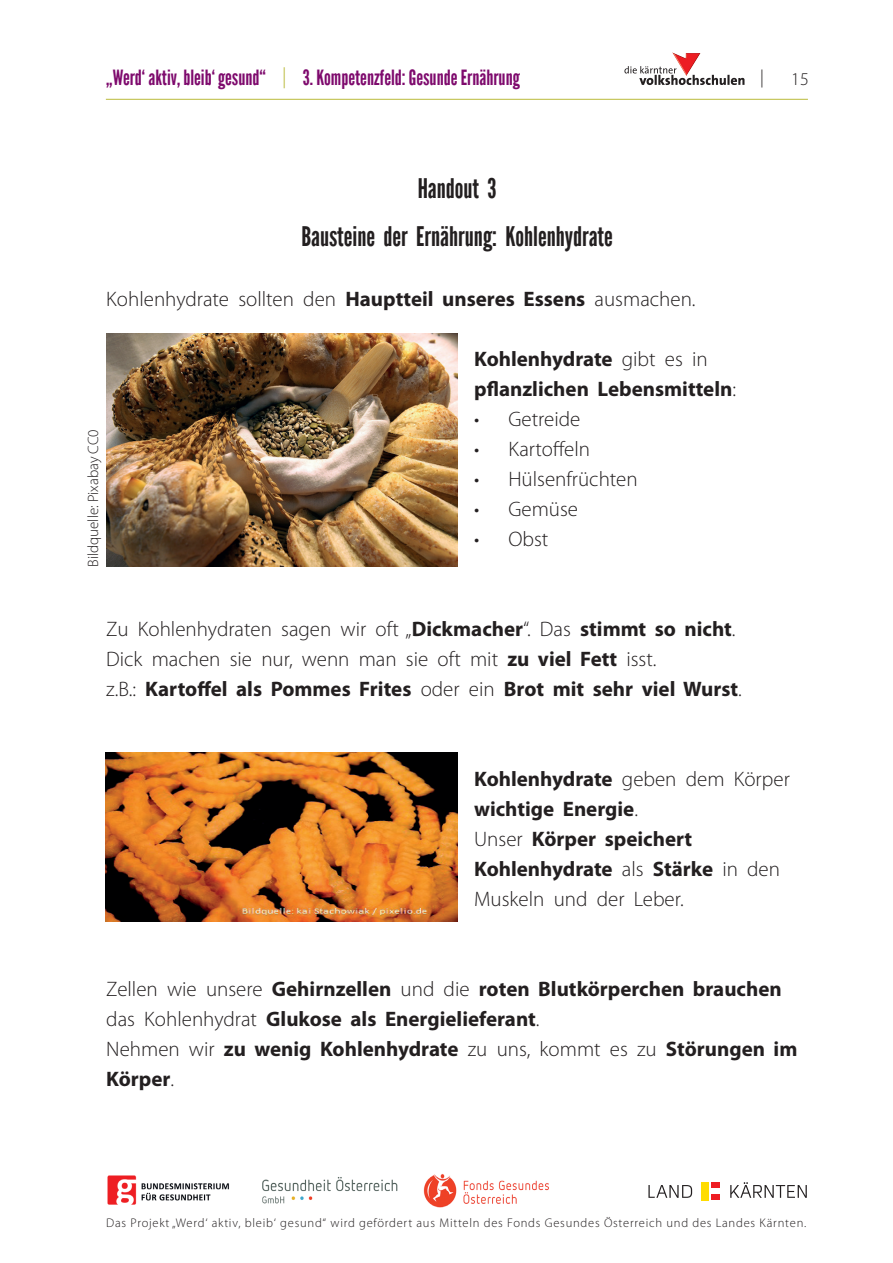
<style>
.page{position:relative;width:893px;height:1263px;background:#fff}
.page>*{position:absolute;margin:0;border:0;box-sizing:border-box;transform-origin:0 0}
.t1{font:27px/48px "League Gothic Extended";color:#231f20;text-align:center}
.t2{font:700 21px/30px "Myriad Pro";color:#231f20}
.t3{font:300 21px/30px "Myriad Pro";color:#231f20}
.t4{font:21px "League Gothic Extended";color:#7e0a6d}
.t5{font:300 18px "Myriad Pro";color:#231f20}
.t6{font:300 15px "Myriad Pro";color:#231f20}
.t7{font:300 12.6px "Myriad Pro";letter-spacing:.06em;color:#231f20}
.s1{font-family:"Myriad Pro";font-weight:300;color:#baba3a}
.s2{font-weight:700}
.s3{font-weight:300}
</style>
<div class="page">
<hr style="left:106px;top:99px;width:702px;height:1px;background:#baba3a">
<img style="left:672px;top:52px;width:29px;height:14px">
<svg style="left:624px;top:66px;width:120px;height:19px"></svg>
<img style="left:107px;top:1174px;width:442px;height:33px">
<svg style="left:648px;top:1182px;width:159px;height:16px"></svg>
<div style="left:711px;top:1182px;width:9px;height:6px;background:#ee1d23"></div>
<div style="left:711px;top:1194px;width:9px;height:6px;background:#ee1d23"></div>
<div style="left:701px;top:1182px;width:7px;height:18px;background:#ffdc01"></div>
<img style="left:106px;top:334px;width:351px;height:233px">
<img style="left:106px;top:753px;width:351px;height:168px">
<p class="t4" style="left:106px;top:65px;width:415px">„Werd‘ aktiv, bleib‘ gesund“ <span class="s1">|</span> 3. Kompetenzfeld: Gesunde Ernährung</p>
<p class="t5" style="left:760px;top:67px;width:5px">|</p>
<p class="t5" style="left:791px;top:69px;width:19px">15</p>
<p class="t1" style="left:301px;top:165px;width:313px">Handout 3<br>Bausteine der Ernährung: Kohlenhydrate</p>
<p class="t3" style="left:106px;top:284px;width:591px">Kohlenhydrate sollten den <span class="s2">Hauptteil unseres Essens</span> ausmachen.</p>
<p class="t6" style="left:85px;top:567px;width:139px;rotate:-90deg">Bildquelle: Pixabay CC0</p>
<p class="t2" style="left:474px;top:344px;width:263px">Kohlenhydrate <span class="s3">gibt es in </span>pflanzlichen Lebensmitteln<span class="s3">:</span></p>
<p class="t3" style="left:474px;top:404px;width:108px">• Getreide</p>
<p class="t3" style="left:474px;top:434px;width:117px">• Kartoffeln</p>
<p class="t3" style="left:474px;top:464px;width:165px">• Hülsenfrüchten</p>
<p class="t3" style="left:474px;top:494px;width:105px">• Gemüse</p>
<p class="t3" style="left:474px;top:524px;width:76px">• Obst</p>
<p class="t3" style="left:106px;top:614px;width:637px">Zu Kohlenhydraten sagen wir oft „<span class="s2">Dickmacher</span>“. Das <span class="s2">stimmt so nicht</span>.<br>Dick machen sie nur, wenn man sie oft mit <span class="s2">zu viel Fett</span> isst.<br>z.B.: <span class="s2">Kartoffel als Pommes Frites</span> oder ein <span class="s2">Brot mit sehr viel Wurst</span>.</p>
<p class="t2" style="left:474px;top:764px;width:317px">Kohlenhydrate <span class="s3">geben dem Körper </span>wichtige Energie<span class="s3">.<br>Unser</span> Körper speichert<br>Kohlenhydrate <span class="s3">als</span> Stärke <span class="s3">in den<br>Muskeln und der Leber.</span></p>
<p class="t2" style="left:106px;top:974px;width:693px"><span class="s3">Zellen wie unsere</span> Gehirnzellen <span class="s3">und die</span> roten Blutkörperchen brauchen <span class="s3">das Kohlenhydrat</span> Glukose als Energielieferant<span class="s3">.<br>Nehmen wir</span> zu wenig Kohlenhydrate <span class="s3">zu uns, kommt es zu</span> Störungen im Körper<span class="s3">.</span></p>
<p class="t7" style="left:106px;top:1216px;width:702px">Das Projekt „Werd‘ aktiv, bleib‘ gesund“ wird gefördert aus Mitteln des Fonds Gesundes Österreich und des Landes Kärnten.</p>
</div>
